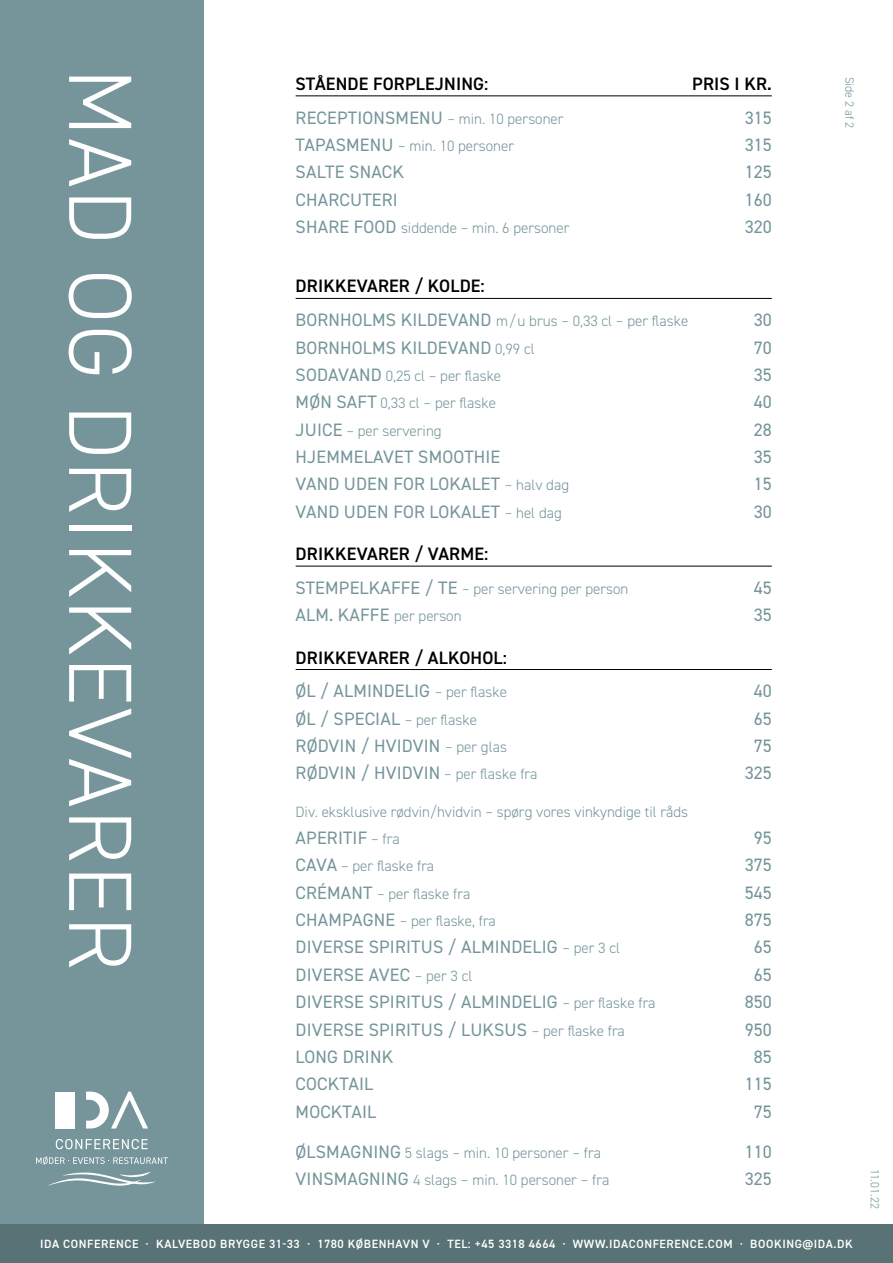
<style>
.page{position:relative;width:893px;height:1263px;background:#fff}
.page>*{position:absolute;margin:0;border:0;box-sizing:border-box;transform-origin:0 0}
.t1{font:300 90px "DIN2014";letter-spacing:.02em;color:#fff}
.Bluegreen-menu-m-pri{font:18px "DIN2014";letter-spacing:.01em;color:#75959a}
.Menu-sort-underline{font:600 18px "DIN2014";letter-spacing:.01em;color:#000}
.Bluegreen-menu-m-pri-2{font:600 18px "DIN2014";letter-spacing:.01em;color:#000}
.Bluegreen-menu-m-pri-3{font:300 15px "DIN2014";color:#75959a}
.t2{font:600 12px "DIN2014";letter-spacing:.05em;color:#fff}
.Bluegreen-menu-m-pri-4{font:300 12px "DIN2014";color:#75959a}
.s1{font-weight:400;font-size:18px}
.s2{font-weight:300;font-size:15px}
</style>
<div class="page">
<div style="left:0;top:0;width:204px;height:1263px;background:#75959a"></div>
<svg style="left:56px;top:1139px;width:92px;height:10px"></svg>
<svg style="left:36px;top:1156px;width:132px;height:9px"></svg>
<div style="left:55px;top:1092px;width:19px;height:36px;background:#fff"></div>
<svg style="left:86px;top:1091px;width:62px;height:37px"></svg>
<svg style="left:48px;top:1171px;width:107px;height:15px"></svg>
<div style="left:0;top:1225px;width:893px;height:38px;background:#587275"></div>
<hr style="left:296px;top:95px;width:476px;height:1px;background:#000">
<hr style="left:296px;top:298px;width:476px;height:1px;background:#000">
<hr style="left:296px;top:566px;width:476px;height:1px;background:#000">
<hr style="left:296px;top:669px;width:476px;height:1px;background:#000">
<p class="t1" style="left:155px;top:68px;width:903px;rotate:90deg">MAD OG DRIKKEVARER</p>
<p class="Menu-sort-underline" style="left:296px;top:72px;width:194px">STÅENDE FORPLEJNING:</p>
<p class="Menu-sort-underline" style="left:692px;top:72px;width:81px">PRIS I KR.</p>
<p class="Bluegreen-menu-m-pri-3" style="left:296px;top:109px;width:269px"><span class="s1">RECEPTIONSMENU</span> – min. 10 personer</p>
<p class="Bluegreen-menu-m-pri" style="left:745px;top:106px;width:28px">315</p>
<p class="Bluegreen-menu-m-pri-3" style="left:296px;top:137px;width:220px"><span class="s1">TAPASMENU</span> – min. 10 personer</p>
<p class="Bluegreen-menu-m-pri" style="left:745px;top:134px;width:28px">315</p>
<p class="Bluegreen-menu-m-pri" style="left:296px;top:161px;width:110px">SALTE SNACK</p>
<p class="Bluegreen-menu-m-pri" style="left:745px;top:161px;width:28px">125</p>
<p class="Bluegreen-menu-m-pri" style="left:296px;top:188px;width:104px">CHARCUTERI</p>
<p class="Bluegreen-menu-m-pri" style="left:745px;top:188px;width:28px">160</p>
<p class="Bluegreen-menu-m-pri-3" style="left:296px;top:219px;width:275px"><span class="s1">SHARE FOOD</span> siddende – min. 6 personer</p>
<p class="Bluegreen-menu-m-pri" style="left:745px;top:216px;width:29px">320</p>
<p class="Bluegreen-menu-m-pri-2" style="left:296px;top:274px;width:191px">DRIKKEVARER / KOLDE:</p>
<p class="Bluegreen-menu-m-pri-3" style="left:296px;top:312px;width:394px"><span class="s1">BORNHOLMS KILDEVAND</span> m/u brus – 0,33 cl – per flaske</p>
<p class="Bluegreen-menu-m-pri" style="left:754px;top:309px;width:19px">30</p>
<p class="Bluegreen-menu-m-pri" style="left:296px;top:336px;width:241px">BORNHOLMS KILDEVAND <span class="s2">0,99 cl</span></p>
<p class="Bluegreen-menu-m-pri" style="left:754px;top:336px;width:19px">70</p>
<p class="Bluegreen-menu-m-pri-3" style="left:296px;top:367px;width:207px"><span class="s1">SODAVAND</span> 0,25 cl – per flaske</p>
<p class="Bluegreen-menu-m-pri" style="left:754px;top:363px;width:19px">35</p>
<p class="Bluegreen-menu-m-pri-3" style="left:296px;top:394px;width:202px"><span class="s1">MØN SAFT</span> 0,33 cl – per flaske</p>
<p class="Bluegreen-menu-m-pri" style="left:754px;top:391px;width:19px">40</p>
<p class="Bluegreen-menu-m-pri-3" style="left:296px;top:421px;width:147px"><span class="s1">JUICE</span> – per servering</p>
<p class="Bluegreen-menu-m-pri" style="left:754px;top:418px;width:19px">28</p>
<p class="Bluegreen-menu-m-pri" style="left:296px;top:446px;width:206px">HJEMMELAVET SMOOTHIE</p>
<p class="Bluegreen-menu-m-pri" style="left:754px;top:446px;width:19px">35</p>
<p class="Bluegreen-menu-m-pri" style="left:296px;top:473px;width:275px">VAND UDEN FOR LOKALET <span class="s2">– halv dag</span></p>
<p class="Bluegreen-menu-m-pri" style="left:754px;top:473px;width:19px">15</p>
<p class="Bluegreen-menu-m-pri" style="left:296px;top:500px;width:268px">VAND UDEN FOR LOKALET <span class="s2">– hel dag</span></p>
<p class="Bluegreen-menu-m-pri" style="left:754px;top:500px;width:19px">30</p>
<p class="Menu-sort-underline" style="left:296px;top:542px;width:194px">DRIKKEVARER / VARME:</p>
<p class="Bluegreen-menu-m-pri-3" style="left:296px;top:580px;width:334px"><span class="s1">STEMPELKAFFE / TE</span> – per servering per person</p>
<p class="Bluegreen-menu-m-pri" style="left:754px;top:576px;width:19px">45</p>
<p class="Bluegreen-menu-m-pri" style="left:296px;top:604px;width:167px">ALM. KAFFE <span class="s2">per person</span></p>
<p class="Bluegreen-menu-m-pri" style="left:754px;top:604px;width:19px">35</p>
<p class="Menu-sort-underline" style="left:296px;top:645px;width:213px">DRIKKEVARER / ALKOHOL:</p>
<p class="Bluegreen-menu-m-pri" style="left:296px;top:680px;width:213px">ØL / ALMINDELIG <span class="s2">– per flaske</span></p>
<p class="Bluegreen-menu-m-pri" style="left:754px;top:680px;width:19px">40</p>
<p class="Bluegreen-menu-m-pri" style="left:296px;top:707px;width:183px">ØL / SPECIAL <span class="s2">– per flaske</span></p>
<p class="Bluegreen-menu-m-pri" style="left:754px;top:707px;width:19px">65</p>
<p class="Bluegreen-menu-m-pri" style="left:296px;top:735px;width:213px">RØDVIN / HVIDVIN <span class="s2">– per glas</span></p>
<p class="Bluegreen-menu-m-pri" style="left:754px;top:735px;width:20px">75</p>
<p class="Bluegreen-menu-m-pri" style="left:296px;top:762px;width:243px">RØDVIN / HVIDVIN <span class="s2">– per flaske fra</span></p>
<p class="Bluegreen-menu-m-pri" style="left:745px;top:762px;width:28px">325</p>
<p class="Bluegreen-menu-m-pri-3" style="left:296px;top:802px;width:394px">Div. eksklusive rødvin/hvidvin – spørg vores vinkyndige til råds</p>
<p class="Bluegreen-menu-m-pri" style="left:296px;top:826px;width:106px">APERITIF <span class="s2">– fra</span></p>
<p class="Bluegreen-menu-m-pri" style="left:754px;top:826px;width:19px">95</p>
<p class="Bluegreen-menu-m-pri-3" style="left:296px;top:857px;width:140px"><span class="s1">CAVA</span> – per flaske fra</p>
<p class="Bluegreen-menu-m-pri" style="left:745px;top:854px;width:28px">375</p>
<p class="Bluegreen-menu-m-pri-3" style="left:296px;top:884px;width:176px"><span class="s1">CRÉMANT</span> – per flaske fra</p>
<p class="Bluegreen-menu-m-pri" style="left:745px;top:881px;width:29px">545</p>
<p class="Bluegreen-menu-m-pri-3" style="left:296px;top:912px;width:202px"><span class="s1">CHAMPAGNE</span> – per flaske, fra</p>
<p class="Bluegreen-menu-m-pri" style="left:745px;top:909px;width:28px">875</p>
<p class="Bluegreen-menu-m-pri" style="left:296px;top:936px;width:326px">DIVERSE SPIRITUS / ALMINDELIG <span class="s2">– per 3 cl</span></p>
<p class="Bluegreen-menu-m-pri" style="left:754px;top:936px;width:19px">65</p>
<p class="Bluegreen-menu-m-pri" style="left:296px;top:963px;width:178px">DIVERSE AVEC <span class="s2">– per 3 cl</span></p>
<p class="Bluegreen-menu-m-pri" style="left:754px;top:963px;width:19px">65</p>
<p class="Bluegreen-menu-m-pri" style="left:296px;top:991px;width:361px">DIVERSE SPIRITUS / ALMINDELIG <span class="s2">– per flaske fra</span></p>
<p class="Bluegreen-menu-m-pri" style="left:745px;top:991px;width:28px">850</p>
<p class="Bluegreen-menu-m-pri" style="left:296px;top:1018px;width:331px">DIVERSE SPIRITUS / LUKSUS <span class="s2">– per flaske fra</span></p>
<p class="Bluegreen-menu-m-pri" style="left:745px;top:1018px;width:28px">950</p>
<p class="Bluegreen-menu-m-pri" style="left:296px;top:1045px;width:99px">LONG DRINK</p>
<p class="Bluegreen-menu-m-pri" style="left:754px;top:1045px;width:19px">85</p>
<p class="Bluegreen-menu-m-pri" style="left:296px;top:1073px;width:79px">COCKTAIL</p>
<p class="Bluegreen-menu-m-pri" style="left:745px;top:1073px;width:28px">115</p>
<p class="Bluegreen-menu-m-pri" style="left:296px;top:1100px;width:82px">MOCKTAIL</p>
<p class="Bluegreen-menu-m-pri" style="left:754px;top:1100px;width:19px">75</p>
<p class="Bluegreen-menu-m-pri-3" style="left:296px;top:1143px;width:307px"><span class="s1">ØLSMAGNING</span> 5 slags – min. 10 personer – fra</p>
<p class="Bluegreen-menu-m-pri" style="left:745px;top:1140px;width:28px">110</p>
<p class="Bluegreen-menu-m-pri-3" style="left:296px;top:1171px;width:315px"><span class="s1">VINSMAGNING</span> 4 slags – min. 10 personer – fra</p>
<p class="Bluegreen-menu-m-pri" style="left:745px;top:1168px;width:28px">325</p>
<p class="Bluegreen-menu-m-pri-4" style="left:857px;top:77px;width:53px;rotate:90deg">Side 2 af 2</p>
<p class="t2" style="left:40px;top:1236px;width:814px">IDA CONFERENCE · KALVEBOD BRYGGE 31-33 · 1780 KØBENHAVN V · TEL: +45 3318 4664 · WWW.IDACONFERENCE.COM · BOOKING@IDA.DK</p>
<p class="Bluegreen-menu-m-pri-4" style="left:882px;top:1169px;width:41px;rotate:90deg">11.01.22</p>
</div>
